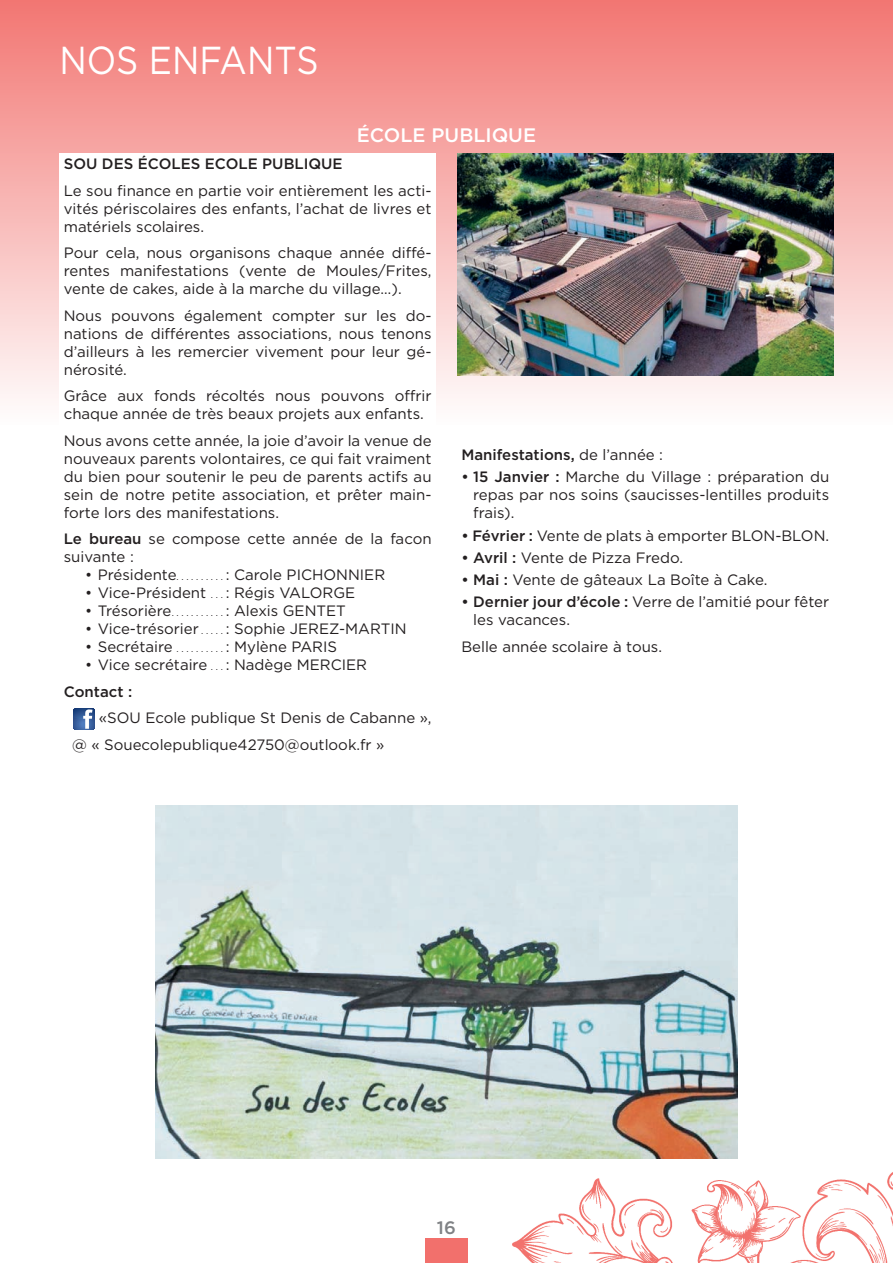
<style>
.page{position:relative;width:893px;height:1263px;background:#fff}
.page>*{position:absolute;margin:0;border:0;box-sizing:border-box;transform-origin:0 0}
.t1{font:39px "Gotham";color:#fff;scale:.89 1}
.t2{font:500 19.5px "Gotham";color:#fff}
.t3{font:500 18px "Gotham";color:#808285}
.t4{font:15px/18px "Gotham";color:#231f20;text-align:justify}
.t5{font:500 15px "Gotham";color:#231f20}
.t6{font:9px "Gotham";color:#231f20}
.s1{font-weight:500}
.s2{font-size:9px}
.s3{font-size:15px}
.s4{font-weight:400}
</style>
<div class="page">
<img style="left:512px;top:1148px;width:381px;height:115px">
<div style="left:0;top:0;width:893px;height:425px;background:linear-gradient(to bottom,#f27672,#fefdfd)"></div>
<div style="left:425px;top:1238px;width:43px;height:25px;background:#f2706c"></div>
<div style="left:60px;top:153px;width:376px;height:605px;background:#fff"></div>
<svg style="left:73px;top:708px;width:22px;height:21px"></svg>
<img style="left:155px;top:805px;width:582px;height:354px">
<img style="left:457px;top:153px;width:376px;height:223px">
<h1 class="t1" style="left:60px;top:35px;width:293px">NOS ENFANTS</h1>
<h2 class="t2" style="left:357px;top:122px;width:28px">École</h2>
<h2 class="t2" style="left:432px;top:122px;width:13px">publi</h2>
<h2 class="t2" style="left:492px;top:122px;width:31px">que</h2>
<p class="t5" style="left:64px;top:154px;width:49px">Sou des</p>
<p class="t5" style="left:138px;top:154px;width:12px">écoles</p>
<p class="t5" style="left:205px;top:154px;width:22px">Ecole</p>
<p class="t5" style="left:262px;top:154px;width:10px">publi</p>
<p class="t5" style="left:309px;top:154px;width:24px">que</p>
<p class="t4" style="left:64px;top:181px;width:369px">Le sou finance en partie voir entièrement les acti&shy;vités périscolaires des enfants, l’achat de livres et matériels scolaires.</p>
<p class="t4" style="left:64px;top:244px;width:369px">Pour cela, nous organisons chaque année diffé&shy;rentes manifestations (vente de Moules/Frites, vente de cakes, aide à la marche du village…).</p>
<p class="t4" style="left:64px;top:306px;width:369px">Nous pouvons également compter sur les do&shy;nations de différentes associations, nous tenons d’ailleurs à les remercier vivement pour leur gé&shy;nérosité.</p>
<p class="t4" style="left:64px;top:387px;width:369px">Grâce aux fonds récoltés nous pouvons offrir chaque année de très beaux projets aux enfants.</p>
<p class="t4" style="left:64px;top:431px;width:369px">Nous avons cette année, la joie d’avoir la venue de nouveaux parents volontaires, ce qui fait vraiment du bien pour soutenir le peu de parents actifs au sein de notre petite association, et prêter main&shy;forte lors des manifestations.</p>
<p class="t4" style="left:64px;top:530px;width:369px"><span class="s1">Le bureau</span> se compose cette année de la facon suivante :</p>
<p class="t4" style="left:85px;top:566px;width:302px">• Présidente<span class="s2">. . . . . . . . . .</span> : Carole PICHONNIER</p>
<p class="t4" style="left:85px;top:584px;width:272px">• Vice-Président <span class="s2">....</span> : Régis VALORGE</p>
<p class="t6" style="left:85px;top:607px;width:90px"><span class="s3">• Trésorière</span>............</p>
<p class="t4" style="left:226px;top:602px;width:122px">: Alexis GENTET</p>
<p class="t4" style="left:85px;top:620px;width:117px">• Vice-trésorier<span class="s2">......</span></p>
<p class="t4" style="left:226px;top:620px;width:182px">: Sophie JEREZ-MARTIN</p>
<p class="t4" style="left:85px;top:638px;width:93px">• Secrétaire<span class="s2">...........</span></p>
<p class="t4" style="left:226px;top:638px;width:113px">: Mylène PARIS</p>
<p class="t4" style="left:64px;top:651px;width:305px;line-height:26.5px;text-indent:21px">• Vice secrétaire<span class="s2">....</span> : Nadège MERCIER<br><span class="s1">Contact :</span></p>
<p class="t4" style="left:72px;top:704px;width:361px;line-height:26.5px;text-indent:27px">«SOU Ecole publique St Denis de Cabanne », @ « Souecolepublique42750@outlook.fr »</p>
<p class="t5" style="left:461px;top:445px;width:203px">Manifestations, <span class="s4">de l’année :</span></p>
<p class="t4" style="left:473px;top:468px;width:357px;text-indent:-12px"><span class="s1">• 15 Janvier :</span> Marche du Village : préparation du repas par nos soins (saucisses-lentilles produits frais).</p>
<p class="t4" style="left:461px;top:526px;width:369px"><span class="s1">• Février :</span> Vente de plats à emporter BLON-BLON.</p>
<p class="t4" style="left:461px;top:548px;width:223px"><span class="s1">• Avril :</span> Vente de Pizza Fredo.</p>
<p class="t4" style="left:461px;top:571px;width:308px"><span class="s1">• Mai :</span> Vente de gâteaux La Boîte à Cake.</p>
<p class="t4" style="left:473px;top:593px;width:357px;text-indent:-12px"><span class="s1">• Dernier jour d’école :</span> Verre de l’amitié pour fêter les vacances.</p>
<p class="t4" style="left:461px;top:637px;width:202px">Belle année scolaire à tous.</p>
<p class="t3" style="left:437px;top:1216px;width:21px">16</p>
</div>
